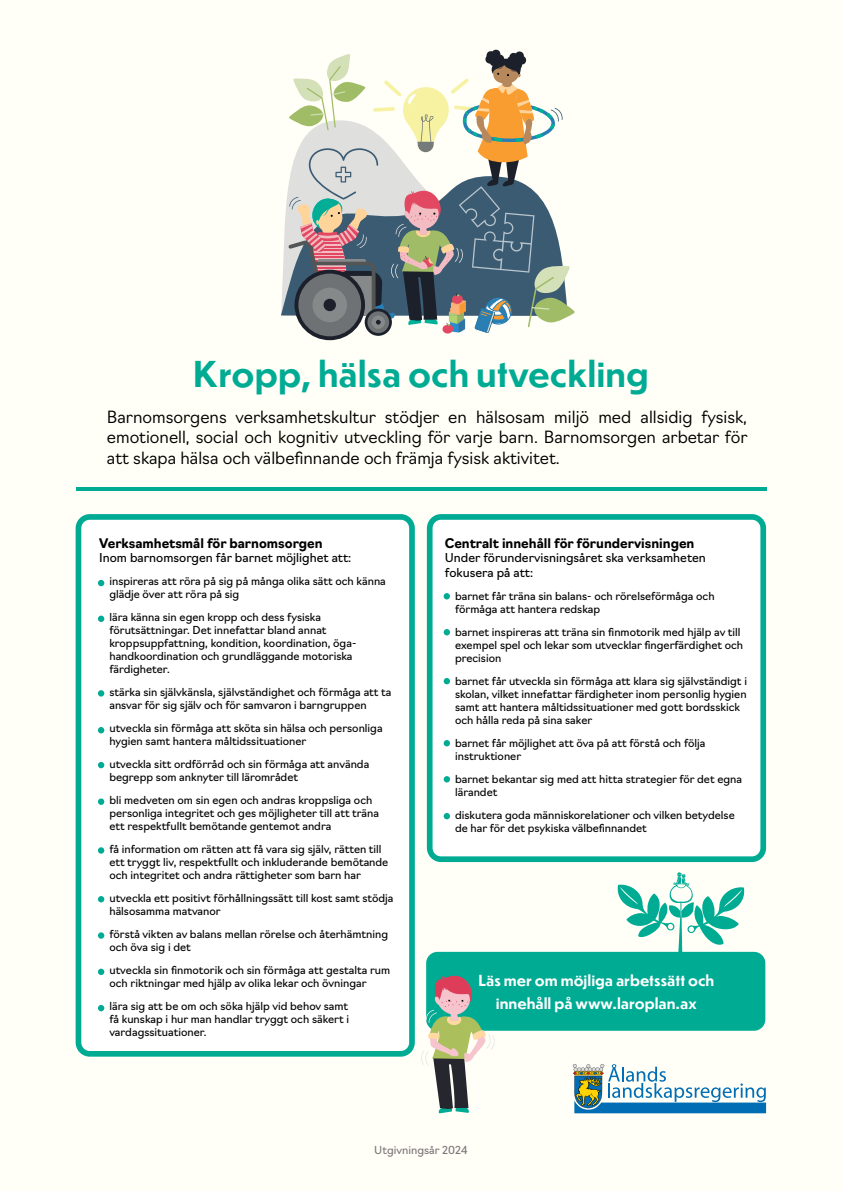
<style>
.page{position:relative;width:842px;height:1191px;background:#fffff7}
.page>*{position:absolute;margin:0;border:0;box-sizing:border-box;transform-origin:0 0}
.t1{font:700 35px "Dunbar Text";color:#00ab94}
.t2{font:300 16.5px/20.6px "Navigo";color:#000;text-align:justify}
.t3{font:700 15px/23px "Dunbar Text";color:#fff;text-align:center}
.t4{font:700 13px "Navigo";color:#000101}
.t5{font:12px/14.4px "Navigo";color:#000101}
.t6{font:10.8px/12.9px "Navigo";color:#000101}
.t7{font:10.8px "Navigo";color:#7c767a}
</style>
<div class="page">
<div style="left:430px;top:517px;width:333px;height:342px;background:#fff;border-radius:11px"></div>
<div style="left:427px;top:514px;width:339px;height:348px;border:6px solid #00ab94;border-radius:11px"></div>
<div style="left:78px;top:517px;width:334px;height:536px;background:#fff;border-radius:11px"></div>
<div style="left:76px;top:514px;width:339px;height:542px;border:6px solid #00ab94;border-radius:11px"></div>
<div style="left:426px;top:951px;width:339px;height:79px;background:#00ab94;border-radius:11px"></div>
<hr style="left:76px;top:487px;width:690px;height:4px;background:#00ab94">
<svg style="left:573px;top:1064px;width:193px;height:49px"></svg>
<svg style="left:98px;top:580px;width:6px;height:6px"></svg>
<svg style="left:444px;top:593px;width:6px;height:6px"></svg>
<svg style="left:444px;top:629px;width:6px;height:6px"></svg>
<svg style="left:444px;top:678px;width:6px;height:6px"></svg>
<svg style="left:444px;top:740px;width:6px;height:6px"></svg>
<svg style="left:444px;top:776px;width:6px;height:6px"></svg>
<svg style="left:444px;top:813px;width:6px;height:6px"></svg>
<div style="left:98px;top:615px;width:6px;height:7px;background:#00ab94;border-radius:50%"></div>
<svg style="left:98px;top:690px;width:6px;height:6px"></svg>
<svg style="left:98px;top:727px;width:6px;height:6px"></svg>
<svg style="left:98px;top:762px;width:6px;height:6px"></svg>
<div style="left:98px;top:798px;width:6px;height:7px;background:#00ab94;border-radius:50%"></div>
<svg style="left:98px;top:847px;width:6px;height:6px"></svg>
<svg style="left:98px;top:896px;width:6px;height:6px"></svg>
<svg style="left:98px;top:932px;width:6px;height:6px"></svg>
<div style="left:98px;top:968px;width:6px;height:7px;background:#00ab94;border-radius:50%"></div>
<svg style="left:98px;top:1005px;width:6px;height:6px"></svg>
<svg style="left:616px;top:872px;width:130px;height:80px"></svg>
<svg style="left:281px;top:191px;width:7px;height:125px"></svg>
<svg style="left:294px;top:270px;width:71px;height:70px"></svg>
<svg style="left:365px;top:309px;width:27px;height:27px"></svg>
<svg style="left:421px;top:966px;width:75px;height:147px"></svg>
<svg style="left:288px;top:49px;width:287px;height:285px"></svg>
<h1 class="t1" style="left:193px;top:348px;width:457px">Kropp, hälsa och utveckling</h1>
<h2 class="t2" style="left:107px;top:405px;width:642px">Barnomsorgens verksamhetskultur stödjer en hälsosam miljö med allsidig fysisk, emotionell, social och kognitiv utveckling för varje barn. Barnomsorgen arbetar för att skapa hälsa och välbefinnande och främja fysisk aktivitet.</h2>
<p class="t4" style="left:99px;top:533px;width:225px">Verksamhetsmål för barnomsorgen</p>
<p class="t5" style="left:99px;top:550px;width:254px">Inom barnomsorgen får barnet möjlighet att:</p>
<p class="t6" style="left:109px;top:574px;width:278px;text-indent:-10px">• inspireras att röra på sig på många olika sätt och känna glädje över att röra på sig</p>
<p class="t6" style="left:109px;top:610px;width:248px;text-indent:-10px">• lära känna sin egen kropp och dess fysiska förutsättningar. Det innefattar bland annat kroppsuppfattning, kondition, koordination, öga&shy;handkoordination och grundläggande motoriska färdigheter.</p>
<p class="t6" style="left:109px;top:685px;width:283px;text-indent:-10px">• stärka sin självkänsla, självständighet och förmåga att ta ansvar för sig själv och för samvaron i barngruppen</p>
<p class="t6" style="left:109px;top:721px;width:275px;text-indent:-10px">• utveckla sin förmåga att sköta sin hälsa och personliga hygien samt hantera måltidssituationer</p>
<p class="t6" style="left:109px;top:757px;width:261px;text-indent:-10px">• utveckla sitt ordförråd och sin förmåga att använda begrepp som anknyter till lärområdet</p>
<p class="t6" style="left:109px;top:793px;width:271px;text-indent:-10px">• bli medveten om sin egen och andras kroppsliga och personliga integritet och ges möjligheter till att träna ett respektfullt bemötande gentemot andra</p>
<p class="t6" style="left:109px;top:842px;width:280px;text-indent:-10px">• få information om rätten att få vara sig själv, rätten till ett tryggt liv, respektfullt och inkluderande bemötande och integritet och andra rättigheter som barn har</p>
<p class="t6" style="left:109px;top:891px;width:286px;text-indent:-10px">• utveckla ett positivt förhållningssätt till kost samt stödja hälsosamma matvanor</p>
<p class="t6" style="left:109px;top:927px;width:280px;text-indent:-10px">• förstå vikten av balans mellan rörelse och återhämtning och öva sig i det</p>
<p class="t6" style="left:109px;top:963px;width:282px;text-indent:-10px">• utveckla sin finmotorik och sin förmåga att gestalta rum och riktningar med hjälp av olika lekar och övningar</p>
<p class="t6" style="left:109px;top:999px;width:241px;text-align:justify;text-indent:-10px">• lära sig att be om och söka hjälp vid behov samt få kunskap i hur man handlar tryggt och säkert i vardagssituationer.</p>
<p class="t4" style="left:445px;top:533px;width:251px">Centralt innehåll för förundervisningen</p>
<p class="t5" style="left:445px;top:550px;width:263px">Under förundervisningsåret ska verksamheten fokusera på att:</p>
<p class="t6" style="left:455px;top:588px;width:261px;text-indent:-10px">• barnet får träna sin balans- och rörelseförmåga och förmåga att hantera redskap</p>
<p class="t6" style="left:455px;top:624px;width:290px;text-indent:-10px">• barnet inspireras att träna sin finmotorik med hjälp av till exempel spel och lekar som utvecklar fingerfärdighet och precision</p>
<p class="t6" style="left:455px;top:673px;width:293px;text-indent:-10px">• barnet får utveckla sin förmåga att klara sig självständigt i skolan, vilket innefattar färdigheter inom personlig hygien samt att hantera måltidssituationer med gott bordsskick och hålla reda på sina saker</p>
<p class="t6" style="left:455px;top:735px;width:252px;text-indent:-10px">• barnet får möjlighet att öva på att förstå och följa instruktioner</p>
<p class="t6" style="left:455px;top:771px;width:289px;text-indent:-10px">• barnet bekantar sig med att hitta strategier för det egna lärandet</p>
<p class="t6" style="left:455px;top:807px;width:281px;text-indent:-10px">• diskutera goda människorelationer och vilken betydelse de har för det psykiska välbefinnandet</p>
<h3 class="t3" style="left:478px;top:968px;width:237px">Läs mer om möjliga arbetssätt och innehåll på www.laroplan.ax</h3>
<p class="t7" style="left:374px;top:1142px;width:95px">Utgivningsår 2024</p>
</div>
